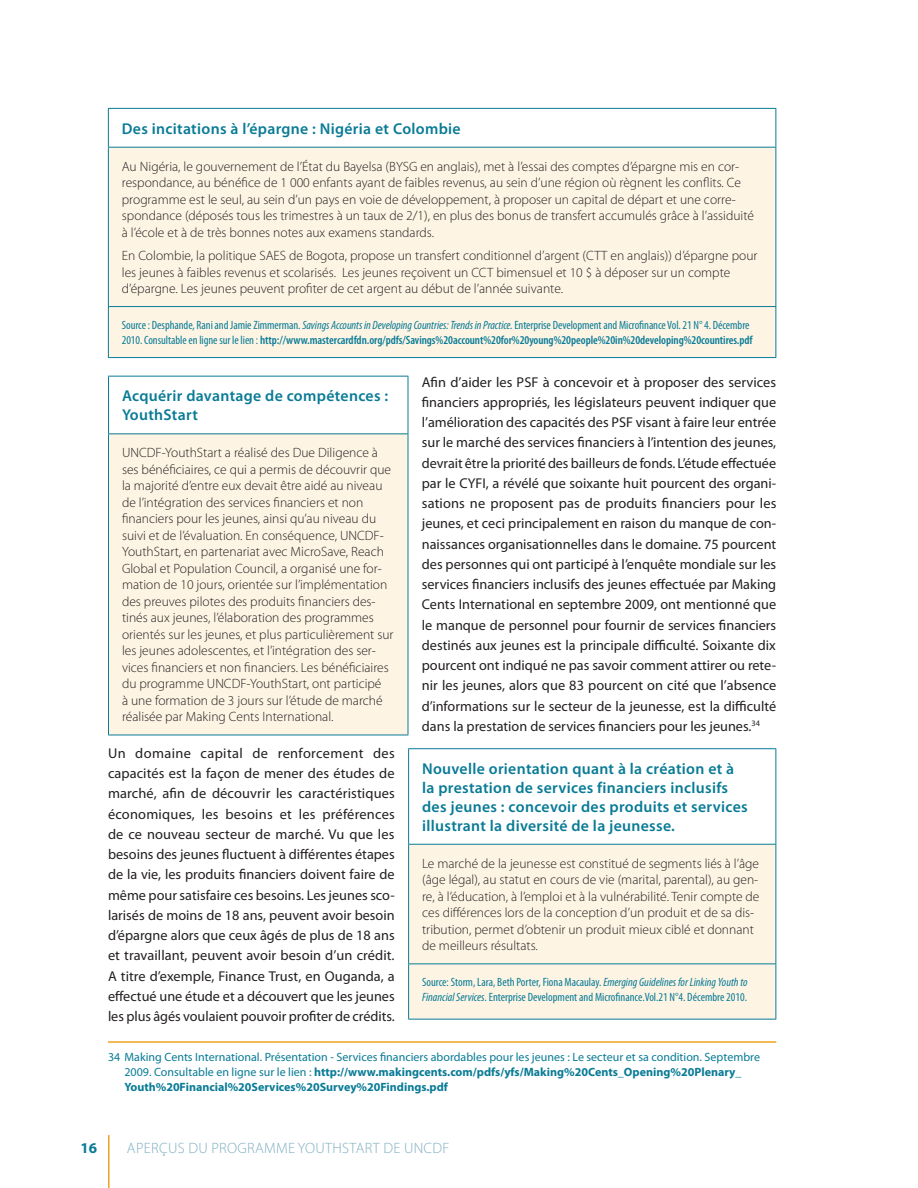
<style>
.page{position:relative;width:918px;height:1188px;background:#fff}
.page>*{position:absolute;margin:0;border:0;box-sizing:border-box;transform-origin:0 0}
._3a__Box_Header{font:600 15.75px/18.9px "Myriad Pro";letter-spacing:.02em;color:#097b96}
.t1{font:300 15px "Myriad Pro";letter-spacing:.02em;color:#7faec0}
.t2{font:700 15px "Myriad Pro";color:#097b96}
._2a__Body_Copy{font:14.25px/20.2px "Myriad Pro";color:#231f20;text-align:justify}
._3c__Box_Copy{font:300 13.5px/16.5px "Myriad Pro";color:#231f20}
._3e__Box_Source{font:condensed 12px/15px "Myriad Pro";letter-spacing:-.005em;color:#097b96}
.x__Footnote{font:12px/15px "Myriad Pro";color:#097b96}
.s1{font-style:italic}
.s2{font-weight:600}
.s3{font-weight:700}
</style>
<div class="page">
<hr style="left:108px;top:1135px;width:2px;height:53px;background:#eea21f">
<hr style="left:108px;top:1041px;width:668px;height:2px;background:#eea21f">
<div style="left:409px;top:845px;width:367px;height:174px;background:#fdf4e4"></div>
<hr style="left:408px;top:748px;width:368px;height:1px;background:#097b96">
<hr style="left:408px;top:749px;width:1px;height:95px;background:#097b96">
<hr style="left:776px;top:749px;width:1px;height:95px;background:#097b96">
<hr style="left:408px;top:844px;width:368px;height:1px;background:#097b96">
<hr style="left:408px;top:845px;width:1px;height:118px;background:#097b96">
<hr style="left:776px;top:845px;width:1px;height:118px;background:#097b96">
<hr style="left:408px;top:964px;width:1px;height:55px;background:#097b96">
<hr style="left:776px;top:964px;width:1px;height:55px;background:#097b96">
<hr style="left:408px;top:963px;width:368px;height:1px;background:#097b96">
<hr style="left:408px;top:1019px;width:368px;height:1px;background:#097b96">
<div style="left:109px;top:434px;width:299px;height:301px;background:#fdf4e4"></div>
<hr style="left:108px;top:376px;width:300px;height:1px;background:#097b96">
<hr style="left:108px;top:377px;width:1px;height:56px;background:#097b96">
<hr style="left:408px;top:377px;width:1px;height:56px;background:#097b96">
<hr style="left:108px;top:433px;width:300px;height:1px;background:#097b96">
<hr style="left:108px;top:434px;width:1px;height:301px;background:#097b96">
<hr style="left:408px;top:434px;width:1px;height:301px;background:#097b96">
<hr style="left:108px;top:735px;width:300px;height:1px;background:#097b96">
<div style="left:109px;top:148px;width:667px;height:209px;background:#fdf4e4"></div>
<hr style="left:108px;top:108px;width:668px;height:1px;background:#097b96">
<hr style="left:108px;top:109px;width:1px;height:38px;background:#097b96">
<hr style="left:776px;top:109px;width:1px;height:38px;background:#097b96">
<hr style="left:108px;top:147px;width:668px;height:1px;background:#097b96">
<hr style="left:108px;top:148px;width:1px;height:158px;background:#097b96">
<hr style="left:776px;top:148px;width:1px;height:158px;background:#097b96">
<hr style="left:108px;top:307px;width:1px;height:50px;background:#097b96">
<hr style="left:776px;top:307px;width:1px;height:50px;background:#097b96">
<hr style="left:108px;top:306px;width:668px;height:1px;background:#097b96">
<hr style="left:108px;top:357px;width:668px;height:1px;background:#097b96">
<p class="_3a__Box_Header" style="left:122px;top:119px;width:340px">Des incitations à l’épargne : Nigéria et Colombie</p>
<p class="_3c__Box_Copy" style="left:122px;top:158px;width:634px">Au Nigéria, le gouvernement de l’État du Bayelsa (BYSG en anglais), met à l’essai des comptes d’épargne mis en cor&shy;respondance, au bénéfice de 1 000 enfants ayant de faibles revenus, au sein d’une région où règnent les conflits. Ce programme est le seul, au sein d’un pays en voie de développement, à proposer un capital de départ et une corre&shy;spondance (déposés tous les trimestres à un taux de 2/1), en plus des bonus de transfert accumulés grâce à l’assiduité à l’école et à de très bonnes notes aux examens standards.</p>
<p class="_3c__Box_Copy" style="left:122px;top:247px;width:637px">En Colombie, la politique SAES de Bogota, propose un transfert conditionnel d’argent (CTT en anglais)) d’épargne pour les jeunes à faibles revenus et scolarisés. Les jeunes reçoivent un CCT bimensuel et 10 $ à déposer sur un compte d’épargne. Les jeunes peuvent profiter de cet argent au début de l’année suivante.</p>
<p class="_3e__Box_Source" style="left:122px;top:317px;width:632px">Source : Desphande, Rani and Jamie Zimmerman. <span class="s1">Savings Accounts in Developing Countries: Trends in Practice.</span> Enterprise Development and Microfinance Vol. 21 N° 4. Décembre<br>2010. Consultable en ligne sur le lien : <span class="s2">http://www.mastercardfdn.org/pdfs/Savings%20account%20for%20young%20people%20in%20developing%20countires.pdf</span></p>
<p class="_3a__Box_Header" style="left:122px;top:386px;width:268px">Acquérir davantage de compétences :<br>YouthStart</p>
<p class="_3c__Box_Copy" style="left:122px;top:445px;width:273px">UNCDF-YouthStart a réalisé des Due Diligence à ses bénéficiaires, ce qui a permis de découvrir que la majorité d’entre eux devait être aidé au niveau de l’intégration des services financiers et non financiers pour les jeunes, ainsi qu’au niveau du suivi et de l’évaluation. En conséquence, UNCDF-YouthStart, en partenariat avec MicroSave, Reach Global et Population Council, a organisé une for&shy;mation de 10 jours, orientée sur l’implémentation des preuves pilotes des produits financiers des&shy;tinés aux jeunes, l’élaboration des programmes orientés sur les jeunes, et plus particulièrement sur les jeunes adolescentes, et l’intégration des ser&shy;vices financiers et non financiers. Les bénéficiaires du programme UNCDF-YouthStart, ont participé<br>à une formation de 3 jours sur l’étude de marché réalisée par Making Cents International.</p>
<p class="_2a__Body_Copy" style="left:422px;top:371px;width:356px">Afin d’aider les PSF à concevoir et à proposer des services financiers appropriés, les législateurs peuvent indiquer que l’amélioration des capacités des PSF visant à faire leur entrée sur le marché des services financiers à l’intention des jeunes, devrait être la priorité des bailleurs de fonds. L’étude effectuée par le CYFI, a révélé que soixante huit pourcent des organi&shy;sations ne proposent pas de produits financiers pour les jeunes, et ceci principalement en raison du manque de con&shy;naissances organisationnelles dans le domaine. 75 pourcent des personnes qui ont participé à l’enquête mondiale sur les services financiers inclusifs des jeunes effectuée par Making Cents International en septembre 2009, ont mentionné que le manque de personnel pour fournir de services financiers destinés aux jeunes est la principale difficulté. Soixante dix pourcent ont indiqué ne pas savoir comment attirer ou rete&shy;nir les jeunes, alors que 83 pourcent on cité que l’absence d’informations sur le secteur de la jeunesse, est la difficulté dans la prestation de services financiers pour les jeunes.<sup>34</sup></p>
<p class="_2a__Body_Copy" style="left:108px;top:743px;width:288px">Un domaine capital de renforcement des capacités est la façon de mener des études de marché, afin de découvrir les caractéristiques économiques, les besoins et les préférences de ce nouveau secteur de marché. Vu que les besoins des jeunes fluctuent à différentes étapes de la vie, les produits financiers doivent faire de même pour satisfaire ces besoins. Les jeunes sco&shy;larisés de moins de 18 ans, peuvent avoir besoin d’épargne alors que ceux âgés de plus de 18 ans et travaillant, peuvent avoir besoin d’un crédit.<br>A titre d’exemple, Finance Trust, en Ouganda, a effectué une étude et a découvert que les jeunes les plus âgés voulaient pouvoir profiter de crédits.</p>
<p class="x__Footnote" style="left:124px;top:1049px;width:637px;text-indent:-16px">34 Making Cents International. Présentation - Services financiers abordables pour les jeunes : Le secteur et sa condition. Septembre<br>2009. Consultable en ligne sur le lien : <span class="s3">http://www.makingcents.com/pdfs/yfs/Making%20Cents_Opening%20Plenary_<br>Youth%20Financial%20Services%20Survey%20Findings.pdf</span></p>
<p class="_3a__Box_Header" style="left:422px;top:759px;width:327px">Nouvelle orientation quant à la création et à la prestation de services financiers inclusifs des jeunes : concevoir des produits et services illustrant la diversité de la jeunesse.</p>
<p class="_3c__Box_Copy" style="left:422px;top:855px;width:339px">Le marché de la jeunesse est constitué de segments liés à l’âge (âge légal), au statut en cours de vie (marital, parental), au gen&shy;re, à l’éducation, à l’emploi et à la vulnérabilité. Tenir compte de ces différences lors de la conception d’un produit et de sa dis&shy;tribution, permet d’obtenir un produit mieux ciblé et donnant de meilleurs résultats.</p>
<p class="_3e__Box_Source" style="left:422px;top:975px;width:327px">Source: Storm, Lara, Beth Porter, Fiona Macaulay. <span class="s1">Emerging Guidelines for Linking Youth to<br>Financial Services</span>. Enterprise Development and Microfinance.Vol.21 N°4. Décembre 2010.</p>
<p class="t2" style="left:80px;top:1139px;width:18px">16</p>
<p class="t1" style="left:127px;top:1139px;width:324px">APERÇUS DU PROGRAMME YOUTHSTART DE UNCDF</p>
</div>
